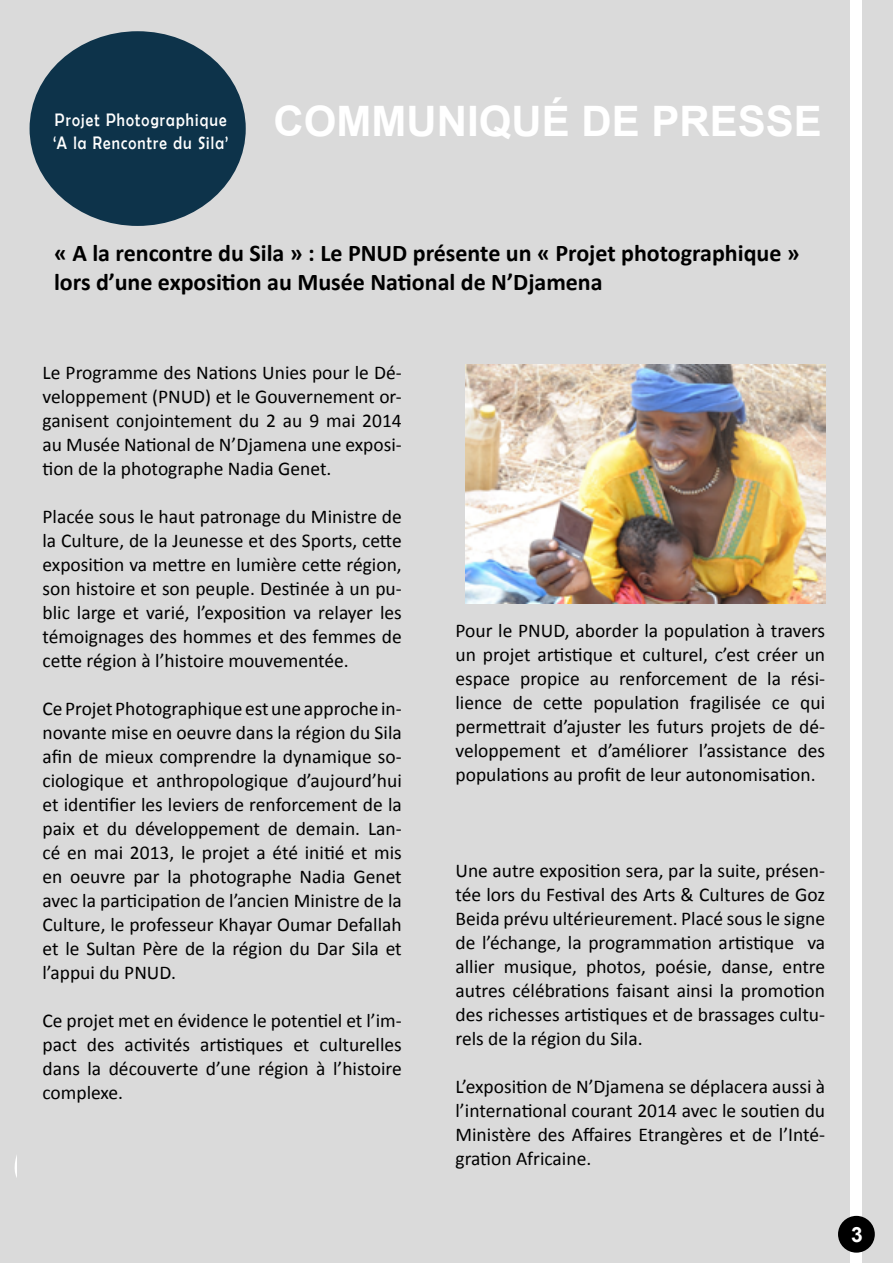
<style>
.page{position:relative;width:893px;height:1263px;background:#dadada}
.page>*{position:absolute;margin:0;border:0;box-sizing:border-box;transform-origin:0 0}
.t1{font:700 42px "Arial";color:#fff}
.t2{font:700 24px/28.8px "Calibri";color:#000}
.t3{font:700 21px "Arial";color:#fff}
.t4{font:19.5px/24px "Calibri";color:#000;text-align:justify}
.t5{font:18.15px/23.1px "Berlin Sans FB";letter-spacing:.075em;color:#fff;scale:.85 1}
</style>
<div class="page">
<div style="left:850px;top:0;width:12px;height:1263px;background:#fff"></div>
<div style="left:838px;top:1216px;width:37px;height:36px;background:#000;border-radius:50%"></div>
<img style="left:466px;top:364px;width:359px;height:239px">
<div style="left:30px;top:31px;width:216px;height:195px;background:#0d334a;border-radius:50%"></div>
<p class="t5" style="left:53px;top:108px;width:208px">Projet Photographique ‘A la Rencontre du Sila’</p>
<h1 class="t1" style="left:273px;top:92px;width:550px">COMMUNIQUÉ DE PRESSE</h1>
<p class="t2" style="left:54px;top:238px;width:747px">« A la rencontre du Sila » : Le PNUD présente un « Projet photographique » lors d’une exposition au Musée National de N’Djamena</p>
<p class="t4" style="left:43px;top:360px;width:361px">Le Programme des Nations Unies pour le Dé&shy;veloppement (PNUD) et le Gouvernement or&shy;ganisent conjointement du 2 au 9 mai 2014 au Musée National de N’Djamena une exposi&shy;tion de la photographe Nadia Genet.</p>
<p class="t4" style="left:43px;top:504px;width:361px">Placée sous le haut patronage du Ministre de la Culture, de la Jeunesse et des Sports, cette exposition va mettre en lumière cette région, son histoire et son peuple. Destinée à un pu&shy;blic large et varié, l’exposition va relayer les témoignages des hommes et des femmes de cette région à l’histoire mouvementée.</p>
<p class="t4" style="left:43px;top:696px;width:361px">Ce Projet Photographique est une approche in&shy;novante mise en oeuvre dans la région du Sila afin de mieux comprendre la dynamique so&shy;ciologique et anthropologique d’aujourd’hui et identifier les leviers de renforcement de la paix et du développement de demain. Lan&shy;cé en mai 2013, le projet a été initié et mis en oeuvre par la photographe Nadia Genet avec la participation de l’ancien Ministre de la Culture, le professeur Khayar Oumar Defallah et le Sultan Père de la région du Dar Sila et l’appui du PNUD.</p>
<p class="t4" style="left:43px;top:1008px;width:361px">Ce projet met en évidence le potentiel et l’im&shy;pact des activités artistiques et culturelles dans la découverte d’une région à l’histoire complexe.</p>
<p class="t4" style="left:455px;top:618px;width:371px">Pour le PNUD, aborder la population à travers un projet artistique et culturel, c’est créer un espace propice au renforcement de la rési&shy;lience de cette population fragilisée ce qui permettrait d’ajuster les futurs projets de dé&shy;veloppement et d’améliorer l’assistance des populations au profit de leur autonomisation.</p>
<p class="t4" style="left:455px;top:858px;width:371px">Une autre exposition sera, par la suite, présen&shy;tée lors du Festival des Arts &amp; Cultures de Goz Beida prévu ultérieurement. Placé sous le signe de l’échange, la programmation artistique va allier musique, photos, poésie, danse, entre autres célébrations faisant ainsi la promotion des richesses artistiques et de brassages cultu&shy;rels de la région du Sila.</p>
<p class="t4" style="left:455px;top:1074px;width:371px">L’exposition de N’Djamena se déplacera aussi à l’international courant 2014 avec le soutien du Ministère des Affaires Etrangères et de l’Inté&shy;gration Africaine.</p>
<p class="t3" style="left:851px;top:1220px;width:13px">3</p>
</div>
